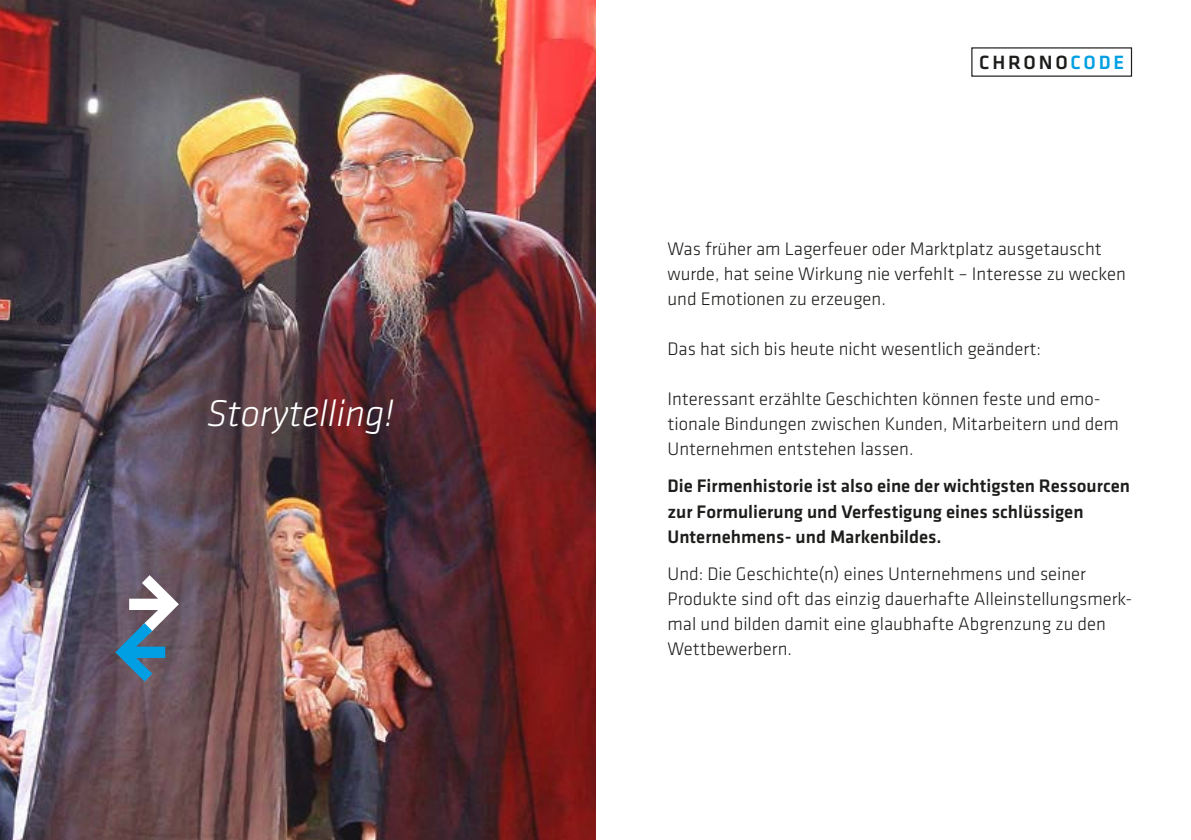
<style>
.page{position:relative;width:1191px;height:840px;background:#fff}
.page>*{position:absolute;margin:0;border:0;box-sizing:border-box;transform-origin:0 0}
.t1{font:italic 300 38.6px "Klavika";color:#fff}
.t2{font:500 20px "Klavika";letter-spacing:.14em;color:#1d1d1b}
.t3{font:300 18.8px/25px "Klavika";color:#1d1d1b}
.t4{font:500 18.8px/25px "Klavika";color:#1d1d1b}
.s1{color:#009fe3}
</style>
<div class="page">
<img style="left:0;top:0;width:595px;height:839px">
<svg style="left:115px;top:574px;width:64px;height:107px;background:#6e7d90"></svg>
<h1 class="t1" style="left:207px;top:392px;width:189px">Storytelling!</h1>
<p class="t2" style="left:979px;top:51px;width:147px">CHRONO<span class="s1">CODE</span></p>
<p class="t3" style="left:667px;top:236px;width:460px">Was früher am Lagerfeuer oder Marktplatz ausgetauscht wurde, hat seine Wirkung nie verfehlt – Interesse zu wecken und Emotionen zu erzeugen.</p>
<p class="t3" style="left:667px;top:336px;width:375px">Das hat sich bis heute nicht wesentlich geändert:</p>
<p class="t3" style="left:667px;top:386px;width:453px">Interessant erzählte Geschichten können feste und emo&shy;tionale Bindungen zwischen Kunden, Mitarbeitern und dem<br>Unternehmen entstehen lassen.</p>
<p class="t4" style="left:667px;top:474px;width:464px">Die Firmenhistorie ist also eine der wichtigsten Ressourcen zur Formulierung und Verfestigung eines schlüssigen<br>Unternehmens- und Markenbildes.</p>
<p class="t3" style="left:667px;top:561px;width:466px">Und: Die Geschichte(n) eines Unternehmens und seiner Produkte sind oft das einzig dauerhafte Alleinstellungsmerk&shy;mal und bilden damit eine glaubhafte Abgrenzung zu den Wettbewerbern.</p>
</div>
